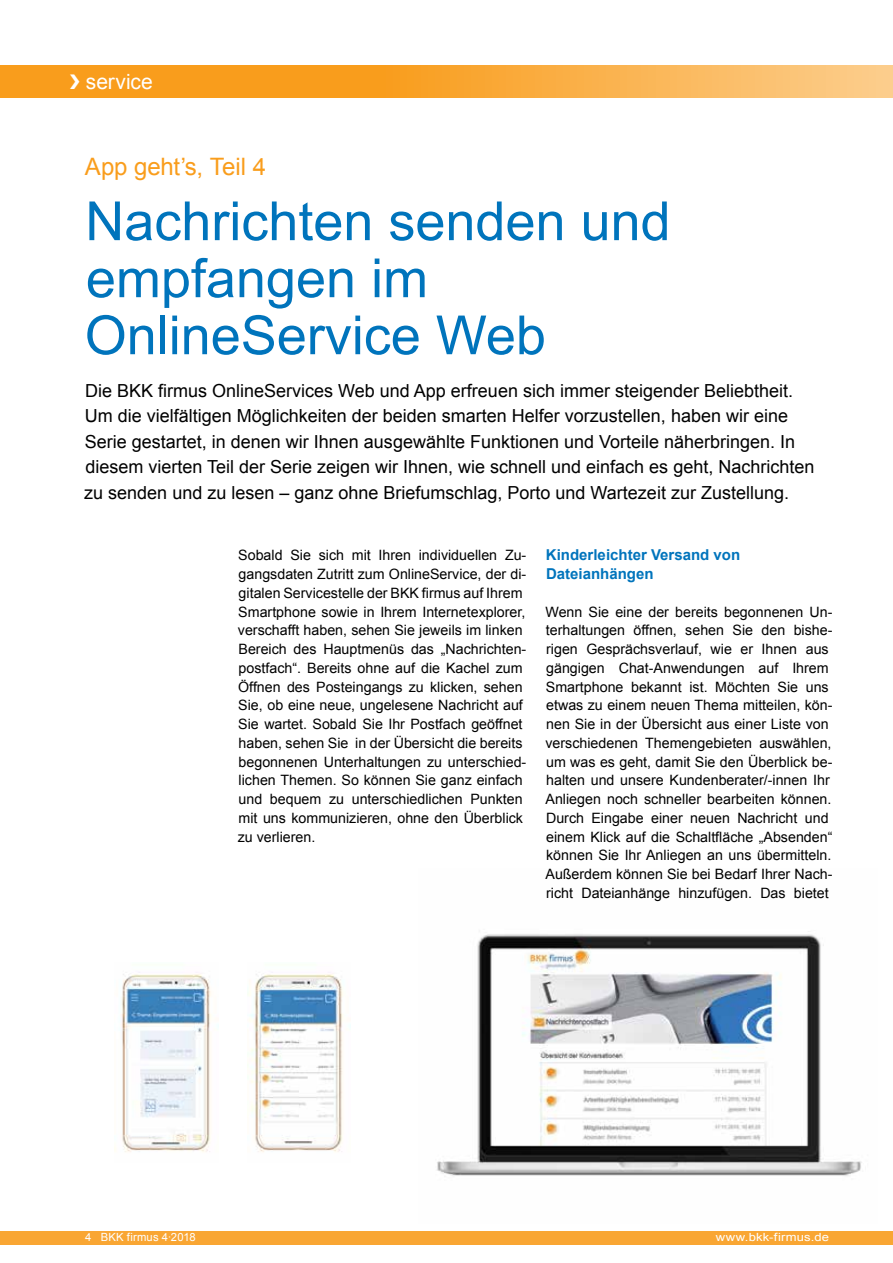
<style>
.page{position:relative;width:893px;height:1263px;background:#fff}
.page>*{position:absolute;margin:0;border:0;box-sizing:border-box;transform-origin:0 0}
.t1{font:54px/57px "Arial";color:#0074bc}
.t2{font:24px "Arial";letter-spacing:-.005em;color:#f99d1c}
.t3{font:21px "Arial";letter-spacing:-.005em;color:#fff}
.t4{font:18px/25.5px "Arial";color:#000}
.t5{font:700 15px/18.8px "Arial";color:#0074bc}
.t6{font:14.25px/18.8px "Arial";color:#000}
.t7{font:11.25px "Arial";letter-spacing:.015em;color:#fff;scale:1.16 1}
.t8{font:11.25px "Arial";letter-spacing:.015em;color:#fff}
</style>
<div class="page">
<div style="left:0;top:1231px;width:893px;height:13px;background:#f9a633"></div>
<img style="left:437px;top:931px;width:425px;height:245px">
<img style="left:115px;top:972px;width:96px;height:180px">
<img style="left:247px;top:972px;width:96px;height:180px">
<svg style="left:0;top:66px;width:893px;height:32px;background:#f9ab3c"></svg>
<svg style="left:70px;top:75px;width:9px;height:14px"></svg>
<h3 class="t3" style="left:86px;top:68px;width:68px">service</h3>
<h2 class="t2" style="left:85px;top:150px;width:183px">App geht’s, Teil 4</h2>
<h1 class="t1" style="left:85px;top:193px;width:587px">Nachrichten senden und empfangen im<br>OnlineService Web</h1>
<p class="t4" style="left:84px;top:378px;width:732px">Die BKK firmus OnlineServices Web und App erfreuen sich immer steigender Beliebtheit.<br>Um die vielfältigen Möglichkeiten der beiden smarten Helfer vorzustellen, haben wir eine Serie gestartet, in denen wir Ihnen ausgewählte Funktionen und Vorteile näherbringen. In diesem vierten Teil der Serie zeigen wir Ihnen, wie schnell und einfach es geht, Nachrichten zu senden und zu lesen – ganz ohne Briefumschlag, Porto und Wartezeit zur Zustellung.</p>
<p class="t6" style="left:238px;top:546px;width:290px">Sobald Sie sich mit Ihren individuellen Zu&shy;gangsdaten Zutritt zum OnlineService, der di&shy;gitalen Servicestelle der BKK firmus auf Ihrem Smartphone sowie in Ihrem Internetexplorer, verschafft haben, sehen Sie jeweils im linken Bereich des Hauptmenüs das „Nachrichten&shy;postfach“. Bereits ohne auf die Kachel zum Öffnen des Posteingangs zu klicken, sehen Sie, ob eine neue, ungelesene Nachricht auf Sie wartet. Sobald Sie Ihr Postfach geöffnet haben, sehen Sie in der Übersicht die bereits begonnenen Unterhaltungen zu unterschied&shy;lichen Themen. So können Sie ganz einfach und bequem zu unterschiedlichen Punkten mit uns kommunizieren, ohne den Überblick zu verlieren.</p>
<p class="t5" style="left:546px;top:546px;width:196px">Kinderleichter Versand von<br>Dateianhängen</p>
<p class="t6" style="left:545px;top:602px;width:289px">Wenn Sie eine der bereits begonnenen Un&shy;terhaltungen öffnen, sehen Sie den bishe&shy;rigen Gesprächsverlauf, wie er Ihnen aus gängigen Chat-Anwendungen auf Ihrem Smartphone bekannt ist. Möchten Sie uns etwas zu einem neuen Thema mitteilen, kön&shy;nen Sie in der Übersicht aus einer Liste von verschiedenen Themengebieten auswählen, um was es geht, damit Sie den Überblick be&shy;halten und unsere Kundenberater/-innen Ihr Anliegen noch schneller bearbeiten können.<br>Durch Eingabe einer neuen Nachricht und einem Klick auf die Schaltfläche „Absenden“ können Sie Ihr Anliegen an uns übermitteln.<br>Außerdem können Sie bei Bedarf Ihrer Nach&shy;richt Dateianhänge hinzufügen. Das bietet</p>
<p class="t8" style="left:85px;top:1230px;width:112px">4 BKK firmus 4·2018</p>
<p class="t7" style="left:716px;top:1230px;width:99px">www.bkk-firmus.de</p>
</div>
